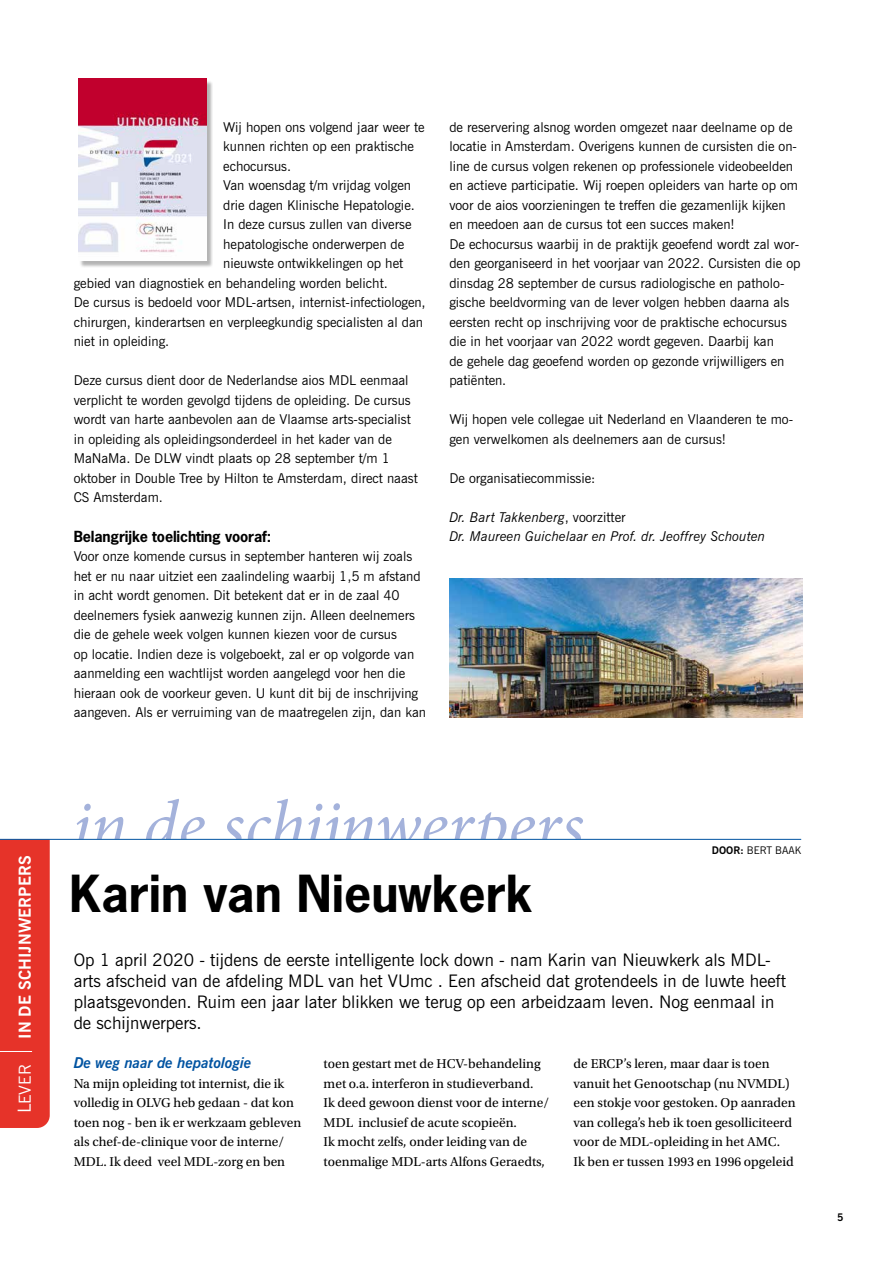
<style>
.page{position:relative;width:893px;height:1263px;background:#fff}
.page>*{position:absolute;margin:0;border:0;box-sizing:border-box;transform-origin:0 0}
.t1{font:italic 69px "Minion Pro";letter-spacing:-.005em;color:#a4b2db}
.t2{font:700 48px "News Gothic";color:#000}
.t3{font:17.25px/21px "News Gothic BT";color:#000}
.t4{font:700 16.5px "News Gothic BT";letter-spacing:.005em;color:#fff}
.t5{font:16.5px "News Gothic BT";color:#fff}
.t6{font:italic 700 15px "News Gothic BT";color:#0053a1}
.t7{font:700 14.4px "News Gothic";letter-spacing:-.01em;color:#000}
.t8{font:13.5px/19.5px "News Gothic BT";color:#000}
.t9{font:13.5px/19.5px "Utopia Std";color:#000}
.t10{font:italic 13.5px/19.5px "News Gothic BT";color:#000}
.t11{font:10.5px "News Gothic BT";color:#000}
.t12{font:700 10.5px "News Gothic BT";color:#000}
.s1{font-size:18px}
.s2{font-style:normal}
.s3{font-weight:700}
</style>
<div class="page">
<div style="left:0;top:840px;width:50px;height:288px;background:#e63329"></div>
<hr style="left:0;top:1051px;width:32px;height:1px;background:#fff">
<hr style="left:0;top:839px;width:801px;height:1px;background:#0053a1">
<img style="left:449px;top:578px;width:353px;height:139px">
<div style="left:79px;top:80px;width:134px;height:188px;background:#000;opacity:.3"></div>
<img style="left:78px;top:79px;width:128px;height:181px">
<p class="t4" style="left:15px;top:1039px;width:185px;rotate:-90deg">IN DE SCHIJNWERPERS</p>
<p class="t5" style="left:15px;top:1113px;width:50px;rotate:-90deg"><span class="s1">L</span>EVER</p>
<p class="t8" style="left:223px;top:117px;width:203px">Wij hopen ons volgend jaar weer te</p>
<p class="t8" style="left:223px;top:137px;width:192px">kunnen richten op een praktische</p>
<p class="t8" style="left:223px;top:156px;width:70px">echocursus.</p>
<p class="t8" style="left:223px;top:176px;width:189px">Van woensdag t/m vrijdag volgen</p>
<p class="t8" style="left:223px;top:195px;width:193px">drie dagen Klinische Hepatologie.</p>
<p class="t8" style="left:223px;top:215px;width:190px">In deze cursus zullen van diverse</p>
<p class="t8" style="left:223px;top:234px;width:183px">hepatologische onderwerpen de</p>
<p class="t8" style="left:223px;top:254px;width:182px">nieuwste ontwikkelingen op het</p>
<p class="t8" style="left:74px;top:273px;width:316px">gebied van diagnostiek en behandeling worden belicht.</p>
<p class="t8" style="left:74px;top:293px;width:353px">De cursus is bedoeld voor MDL-artsen, internist-infectiologen,</p>
<p class="t8" style="left:74px;top:312px;width:351px">chirurgen, kinderartsen en verpleegkundig specialisten al dan</p>
<p class="t8" style="left:74px;top:332px;width:97px">niet in opleiding.</p>
<p class="t8" style="left:74px;top:371px;width:346px">Deze cursus dient door de Nederlandse aios MDL eenmaal verplicht te worden gevolgd tijdens de opleiding. De cursus wordt van harte aanbevolen aan de Vlaamse arts-specialist in opleiding als opleidingsonderdeel in het kader van de MaNaMa. De DLW vindt plaats op 28 september t/m 1 oktober in Double Tree by Hilton te Amsterdam, direct naast CS Amsterdam.</p>
<p class="t7" style="left:74px;top:527px;width:199px">Belangrijke toelichting vooraf:</p>
<p class="t8" style="left:74px;top:546px;width:354px">Voor onze komende cursus in september hanteren wij zoals het er nu naar uitziet een zaalindeling waarbij 1,5 m afstand in acht wordt genomen. Dit betekent dat er in de zaal 40 deelnemers fysiek aanwezig kunnen zijn. Alleen deelnemers die de gehele week volgen kunnen kiezen voor de cursus<br>op locatie. Indien deze is volgeboekt, zal er op volgorde van aanmelding een wachtlijst worden aangelegd voor hen die hieraan ook de voorkeur geven. U kunt dit bij de inschrijving aangeven. Als er verruiming van de maatregelen zijn, dan kan</p>
<p class="t8" style="left:449px;top:117px;width:353px">de reservering alsnog worden omgezet naar deelname op de locatie in Amsterdam. Overigens kunnen de cursisten die on&shy;line de cursus volgen rekenen op professionele videobeelden en actieve participatie. Wij roepen opleiders van harte op om voor de aios voorzieningen te treffen die gezamenlijk kijken en meedoen aan de cursus tot een succes maken!<br>De echocursus waarbij in de praktijk geoefend wordt zal wor&shy;den georganiseerd in het voorjaar van 2022. Cursisten die op dinsdag 28 september de cursus radiologische en patholo&shy;gische beeldvorming van de lever volgen hebben daarna als eersten recht op inschrijving voor de praktische echocursus die in het voorjaar van 2022 wordt gegeven. Daarbij kan<br>de gehele dag geoefend worden op gezonde vrijwilligers en patiënten.</p>
<p class="t8" style="left:449px;top:410px;width:346px">Wij hopen vele collegae uit Nederland en Vlaanderen te mo&shy;gen verwelkomen als deelnemers aan de cursus!</p>
<p class="t8" style="left:449px;top:468px;width:148px">De organisatiecommissie:</p>
<p class="t10" style="left:449px;top:507px;width:317px">Dr. Bart Takkenberg<span class="s2">, voorzitter<br></span>Dr. Maureen Guichelaar en Prof. dr. Jeoffrey Schouten</p>
<h1 class="t1" style="left:73px;top:779px;width:513px">in de schijnwerpers</h1>
<h2 class="t2" style="left:69px;top:862px;width:465px">Karin van Nieuwkerk</h2>
<p class="t11" style="left:712px;top:843px;width:91px"><span class="s3">DOOR:</span> BERT BAAK</p>
<p class="t3" style="left:74px;top:950px;width:714px">Op 1 april 2020 - tijdens de eerste intelligente lock down - nam Karin van Nieuwkerk als MDL&shy;arts afscheid van de afdeling MDL van het VUmc . Een afscheid dat grotendeels in de luwte heeft plaatsgevonden. Ruim een jaar later blikken we terug op een arbeidzaam leven. Nog eenmaal in de schijnwerpers.</p>
<p class="t6" style="left:74px;top:1054px;width:179px">De weg naar de hepatologie</p>
<p class="t9" style="left:74px;top:1074px;width:229px">Na mijn opleiding tot internist, die ik volledig in OLVG heb gedaan - dat kon toen nog - ben ik er werkzaam gebleven als chef-de-clinique voor de interne/ MDL. Ik deed veel MDL-zorg en ben</p>
<p class="t9" style="left:324px;top:1054px;width:227px">toen gestart met de HCV-behandeling met o.a. interferon in studieverband.<br>Ik deed gewoon dienst voor de interne/ MDL inclusief de acute scopieën.<br>Ik mocht zelfs, onder leiding van de toenmalige MDL-arts Alfons Geraedts,</p>
<p class="t9" style="left:574px;top:1054px;width:224px">de ERCP’s leren, maar daar is toen vanuit het Genootschap (nu NVMDL) een stokje voor gestoken. Op aanraden van collega’s heb ik toen gesolliciteerd voor de MDL-opleiding in het AMC.<br>Ik ben er tussen 1993 en 1996 opgeleid</p>
<p class="t12" style="left:837px;top:1211px;width:8px">5</p>
</div>
